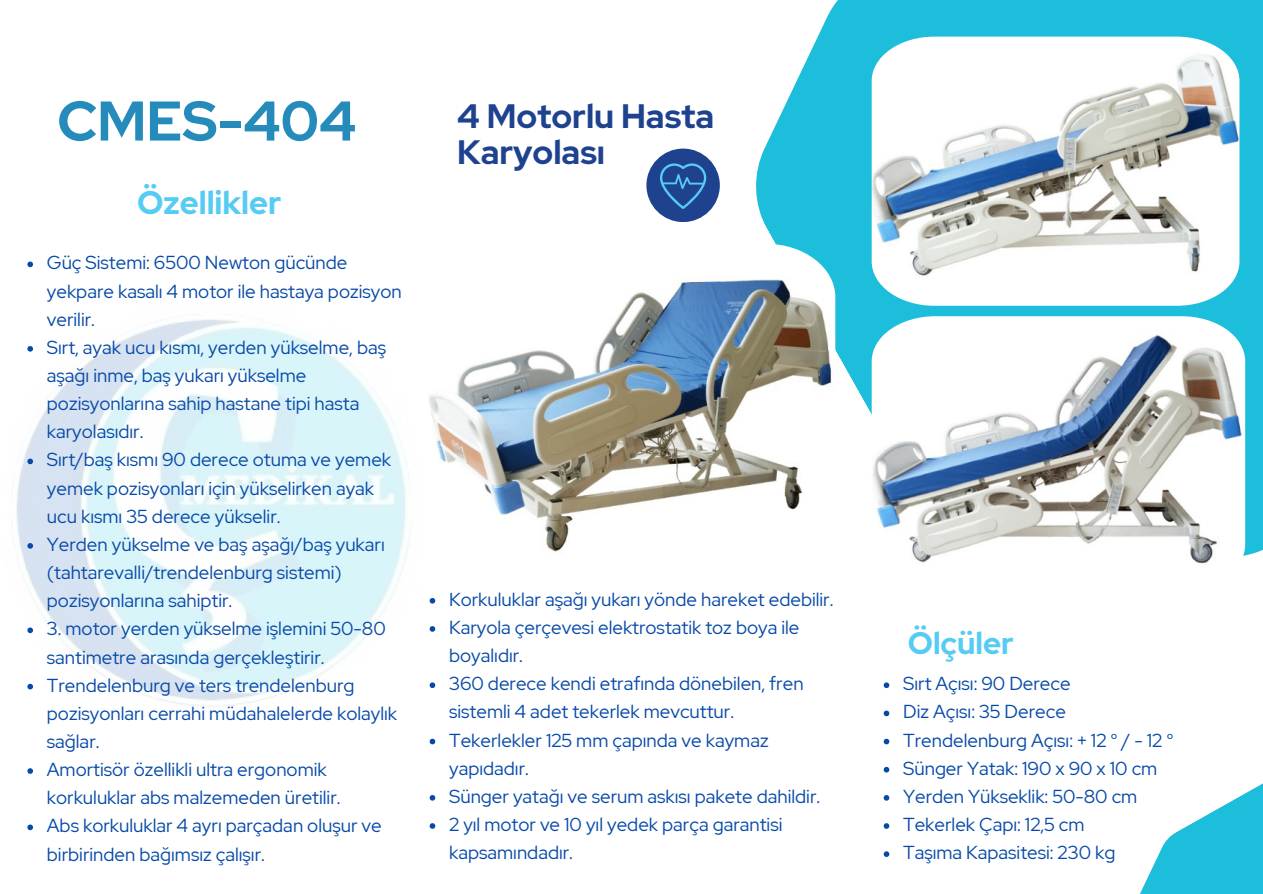
<style>
.page{position:relative;width:1263px;height:894px;background:#fff}
.page>*{position:absolute;margin:0;border:0;box-sizing:border-box;transform-origin:0 0}
.t1{font:700 55.8px "Red Hat Display";color:#248bbb}
.t2{font:700 33.75px/36px "Red Hat Display";color:#1f428f}
.t3{font:700 32.55px "Red Hat Display";color:#56cbf3}
.t4{font:700 31.05px "Red Hat Display";color:#56cbf3}
.t5{font:18.75px/28.2px "Red Hat Display";color:#0649a7}
</style>
<div class="page">
<svg style="left:756px;top:0;width:507px;height:556px;fill:#1dbedb"></svg>
<div style="left:646px;top:148px;width:74px;height:74px;background:#1f428f;border-radius:50%"></div>
<svg style="left:660px;top:163px;width:46px;height:46px"></svg>
<img style="left:16px;top:319px;width:393px;height:388px">
<img style="left:429px;top:244px;width:406px;height:312px">
<img style="left:872px;top:316px;width:373px;height:248px">
<img style="left:872px;top:37px;width:367px;height:269px">
<svg style="left:884px;top:682px;width:5px;height:6px"></svg>
<svg style="left:884px;top:710px;width:5px;height:6px"></svg>
<svg style="left:884px;top:738px;width:5px;height:6px"></svg>
<svg style="left:884px;top:766px;width:5px;height:6px"></svg>
<svg style="left:884px;top:795px;width:5px;height:5px"></svg>
<svg style="left:884px;top:823px;width:5px;height:5px"></svg>
<svg style="left:884px;top:851px;width:5px;height:5px"></svg>
<svg style="left:1140px;top:783px;width:123px;height:110px"></svg>
<svg style="left:430px;top:598px;width:5px;height:5px"></svg>
<svg style="left:430px;top:626px;width:5px;height:5px"></svg>
<svg style="left:430px;top:682px;width:5px;height:5px"></svg>
<svg style="left:430px;top:738px;width:5px;height:6px"></svg>
<svg style="left:430px;top:795px;width:5px;height:5px"></svg>
<svg style="left:430px;top:823px;width:5px;height:5px"></svg>
<svg style="left:27px;top:261px;width:6px;height:6px"></svg>
<svg style="left:27px;top:346px;width:6px;height:5px"></svg>
<svg style="left:27px;top:458px;width:6px;height:6px"></svg>
<svg style="left:27px;top:543px;width:6px;height:5px"></svg>
<svg style="left:27px;top:627px;width:6px;height:6px"></svg>
<svg style="left:27px;top:683px;width:6px;height:6px"></svg>
<svg style="left:27px;top:768px;width:6px;height:5px"></svg>
<svg style="left:27px;top:824px;width:6px;height:5px"></svg>
<p class="t1" style="left:57px;top:84px;width:301px">CMES-404</p>
<p class="t3" style="left:137px;top:181px;width:146px">Özellikler</p>
<p class="t5" style="left:47px;top:248px;width:356px">Güç Sistemi: 6500 Newton gücünde yekpare kasalı 4 motor ile hastaya pozisyon verilir.</p>
<p class="t5" style="left:47px;top:333px;width:341px">Sırt, ayak ucu kısmı, yerden yükselme, baş aşağı inme, baş yukarı yükselme pozisyonlarına sahip hastane tipi hasta karyolasıdır.</p>
<p class="t5" style="left:47px;top:445px;width:346px">Sırt/baş kısmı 90 derece otuma ve yemek yemek pozisyonları için yükselirken ayak ucu kısmı 35 derece yükselir.</p>
<p class="t5" style="left:47px;top:530px;width:339px">Yerden yükselme ve baş aşağı/baş yukarı (tahtarevalli/trendelenburg sistemi) pozisyonlarına sahiptir.</p>
<p class="t5" style="left:47px;top:614px;width:340px">3. motor yerden yükselme işlemini 50-80 santimetre arasında gerçekleştirir.</p>
<p class="t5" style="left:47px;top:670px;width:352px">Trendelenburg ve ters trendelenburg pozisyonları cerrahi müdahalelerde kolaylık sağlar.</p>
<p class="t5" style="left:47px;top:755px;width:295px">Amortisör özellikli ultra ergonomik korkuluklar abs malzemeden üretilir.</p>
<p class="t5" style="left:47px;top:811px;width:336px">Abs korkuluklar 4 ayrı parçadan oluşur ve birbirinden bağımsız çalışır.</p>
<p class="t2" style="left:457px;top:98px;width:259px">4 Motorlu Hasta<br>Karyolası</p>
<p class="t5" style="left:449px;top:585px;width:386px">Korkuluklar aşağı yukarı yönde hareket edebilir.</p>
<p class="t5" style="left:449px;top:613px;width:352px">Karyola çerçevesi elektrostatik toz boya ile boyalıdır.</p>
<p class="t5" style="left:449px;top:669px;width:356px">360 derece kendi etrafında dönebilen, fren sistemli 4 adet tekerlek mevcuttur.</p>
<p class="t5" style="left:449px;top:725px;width:321px">Tekerlekler 125 mm çapında ve kaymaz yapıdadır.</p>
<p class="t5" style="left:449px;top:781px;width:373px">Sünger yatağı ve serum askısı pakete dahildir.</p>
<p class="t5" style="left:449px;top:810px;width:335px">2 yıl motor ve 10 yıl yedek parça garantisi kapsamındadır.</p>
<p class="t4" style="left:908px;top:621px;width:108px">Ölçüler</p>
<h1 class="t5" style="left:903px;top:669px;width:169px">Sırt Açısı: 90 Derece</h1>
<h2 class="t5" style="left:903px;top:697px;width:164px">Diz Açısı: 35 Derece</h2>
<p class="t5" style="left:903px;top:725px;width:272px">Trendelenburg Açısı: + 12 ° / - 12 °</p>
<h2 class="t5" style="left:903px;top:753px;width:256px">Sünger Yatak: 190 x 90 x 10 cm</h2>
<p class="t5" style="left:903px;top:781px;width:236px">Yerden Yükseklik: 50-80 cm</p>
<p class="t5" style="left:903px;top:810px;width:183px">Tekerlek Çapı: 12,5 cm</p>
<p class="t5" style="left:903px;top:838px;width:214px">Taşıma Kapasitesi: 230 kg</p>
</div>
